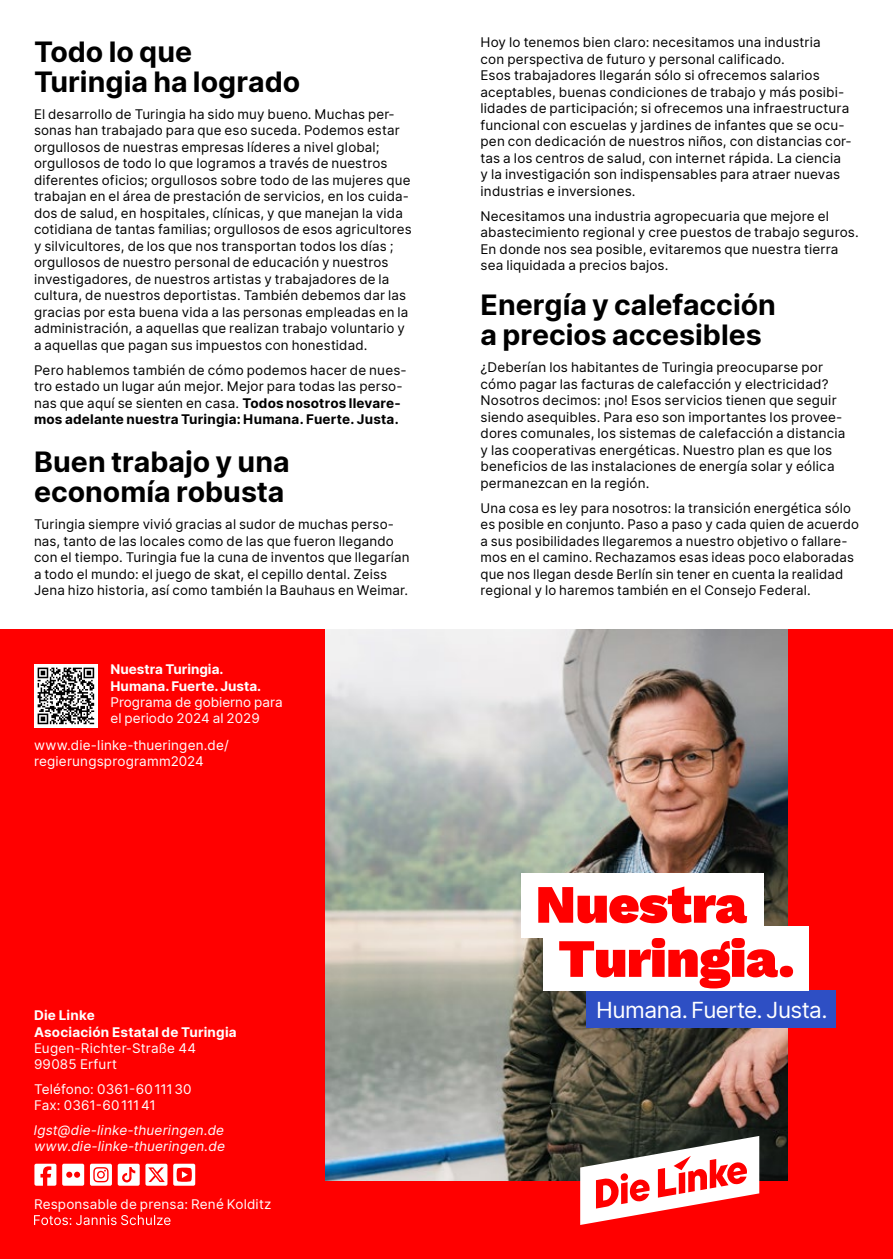
<style>
.page{position:relative;width:893px;height:1259px;background:#fff}
.page>*{position:absolute;margin:0;border:0;box-sizing:border-box;transform-origin:0 0}
.t1{font:54px "Work Sans";letter-spacing:-.01em;color:#f00}
.t2{font:700 28.5px/30px "Inter";color:#000}
.t3{font:22.5px "Inter";letter-spacing:-.02em;color:#fff}
.t4{font:13.5px/16.5px "Inter";letter-spacing:.01em;color:#000}
.t5{font:13.5px/16.2px "Inter";letter-spacing:.01em;color:#fff}
.t6{font:700 13.5px/16.2px "Inter";letter-spacing:.005em;color:#fff}
.t7{font:italic 13.5px/16.2px "Inter";letter-spacing:.015em;color:#fff}
.s1{font-weight:700}
</style>
<div class="page">
<div style="left:0;top:629px;width:893px;height:630px;background:#f00"></div>
<img style="left:325px;top:629px;width:463px;height:551px">
<svg style="left:580px;top:1136px;width:179px;height:89px"></svg>
<svg style="left:34px;top:664px;width:64px;height:64px"></svg>
<svg style="left:38px;top:667px;width:56px;height:57px;background:#808080"></svg>
<div style="left:586px;top:990px;width:250px;height:38px;background:#2e4fc4"></div>
<div style="left:544px;top:925px;width:265px;height:65px;background:#fff"></div>
<div style="left:522px;top:873px;width:242px;height:64px;background:#fff"></div>
<svg style="left:34px;top:1214px;width:136px;height:11px"></svg>
<svg style="left:90px;top:1163px;width:22px;height:22px"></svg>
<svg style="left:62px;top:1163px;width:22px;height:22px"></svg>
<svg style="left:34px;top:1163px;width:22px;height:22px"></svg>
<svg style="left:118px;top:1163px;width:49px;height:22px"></svg>
<svg style="left:173px;top:1163px;width:22px;height:22px"></svg>
<h2 class="t2" style="left:34px;top:35px;width:268px">Todo lo que<br>Turingia ha logrado</h2>
<p class="t4" style="left:34px;top:105px;width:379px">El desarrollo de Turingia ha sido muy bueno. Muchas per&shy;sonas han trabajado para que eso suceda. Podemos estar orgullosos de nuestras empresas líderes a nivel global; orgullosos de todo lo que logramos a través de nuestros diferentes oficios; orgullosos sobre todo de las mujeres que trabajan en el área de prestación de servicios, en los cuida&shy;dos de salud, en hospitales, clínicas, y que manejan la vida cotidiana de tantas familias; orgullosos de esos agricultores y silvicultores, de los que nos transportan todos los días ; orgullosos de nuestro personal de educación y nuestros investigadores, de nuestros artistas y trabajadores de la cultura, de nuestros deportistas. También debemos dar las gracias por esta buena vida a las personas empleadas en la administración, a aquellas que realizan trabajo voluntario y a aquellas que pagan sus impuestos con honestidad.</p>
<p class="t4" style="left:34px;top:361px;width:374px">Pero hablemos también de cómo podemos hacer de nues&shy;tro estado un lugar aún mejor. Mejor para todas las perso&shy;nas que aquí se sienten en casa. <span class="s1">Todos nosotros llevare&shy;mos adelante nuestra Turingia: Humana. Fuerte. Justa.</span></p>
<h2 class="t2" style="left:34px;top:446px;width:257px">Buen trabajo y una economía robusta</h2>
<p class="t4" style="left:34px;top:516px;width:377px">Turingia siempre vivió gracias al sudor de muchas perso&shy;nas, tanto de las locales como de las que fueron llegando con el tiempo. Turingia fue la cuna de inventos que llegarían a todo el mundo: el juego de skat, el cepillo dental. Zeiss Jena hizo historia, así como también la Bauhaus en Weimar.</p>
<p class="t6" style="left:111px;top:661px;width:152px">Nuestra Turingia.<br>Humana. Fuerte. Justa.</p>
<p class="t5" style="left:111px;top:693px;width:174px">Programa de gobierno para el periodo 2024 al 2029</p>
<p class="t5" style="left:34px;top:736px;width:197px">www.die-linke-thueringen.de/ regierungsprogramm2024</p>
<p class="t6" style="left:34px;top:1007px;width:204px">Die Linke<br>Asociación Estatal de Turingia</p>
<p class="t5" style="left:34px;top:1039px;width:164px">Eugen-Richter-Straße 44<br>99085 Erfurt</p>
<p class="t5" style="left:34px;top:1080px;width:159px">Teléfono: 0361-6011130<br>Fax: 0361-6011141</p>
<p class="t7" style="left:34px;top:1121px;width:193px">lgst@die-linke-thueringen.de www.die-linke-thueringen.de</p>
<p class="t5" style="left:34px;top:1195px;width:239px">Responsable de prensa: René Kolditz</p>
<p class="t4" style="left:480px;top:34px;width:373px">Hoy lo tenemos bien claro: necesitamos una industria<br>con perspectiva de futuro y personal calificado.<br>Esos trabajadores llegarán sólo si ofrecemos salarios aceptables, buenas condiciones de trabajo y más posibi&shy;lidades de participación; si ofrecemos una infraestructura funcional con escuelas y jardines de infantes que se ocu&shy;pen con dedicación de nuestros niños, con distancias cor&shy;tas a los centros de salud, con internet rápida. La ciencia y la investigación son indispensables para atraer nuevas industrias e inversiones.</p>
<p class="t4" style="left:480px;top:207px;width:380px">Necesitamos una industria agropecuaria que mejore el abastecimiento regional y cree puestos de trabajo seguros.<br>En donde nos sea posible, evitaremos que nuestra tierra sea liquidada a precios bajos.</p>
<h2 class="t2" style="left:480px;top:289px;width:297px">Energía y calefacción a precios accesibles</h2>
<p class="t4" style="left:480px;top:359px;width:367px">¿Deberían los habitantes de Turingia preocuparse por cómo pagar las facturas de calefacción y electricidad?<br>Nosotros decimos: ¡no! Esos servicios tienen que seguir siendo asequibles. Para eso son importantes los provee&shy;dores comunales, los sistemas de calefacción a distancia y las cooperativas energéticas. Nuestro plan es que los beneficios de las instalaciones de energía solar y eólica permanezcan en la región.</p>
<p class="t4" style="left:480px;top:499px;width:380px">Una cosa es ley para nosotros: la transición energética sólo es posible en conjunto. Paso a paso y cada quien de acuerdo a sus posibilidades llegaremos a nuestro objetivo o fallare&shy;mos en el camino. Rechazamos esas ideas poco elaboradas que nos llegan desde Berlín sin tener en cuenta la realidad regional y lo haremos también en el Consejo Federal.</p>
<h1 class="t1" style="left:536px;top:863px;width:213px">Nuestra</h1>
<h1 class="t1" style="left:558px;top:917px;width:238px">Turingia.</h1>
<h3 class="t3" style="left:596px;top:993px;width:233px">Humana. Fuerte. Justa.</h3>
</div>
